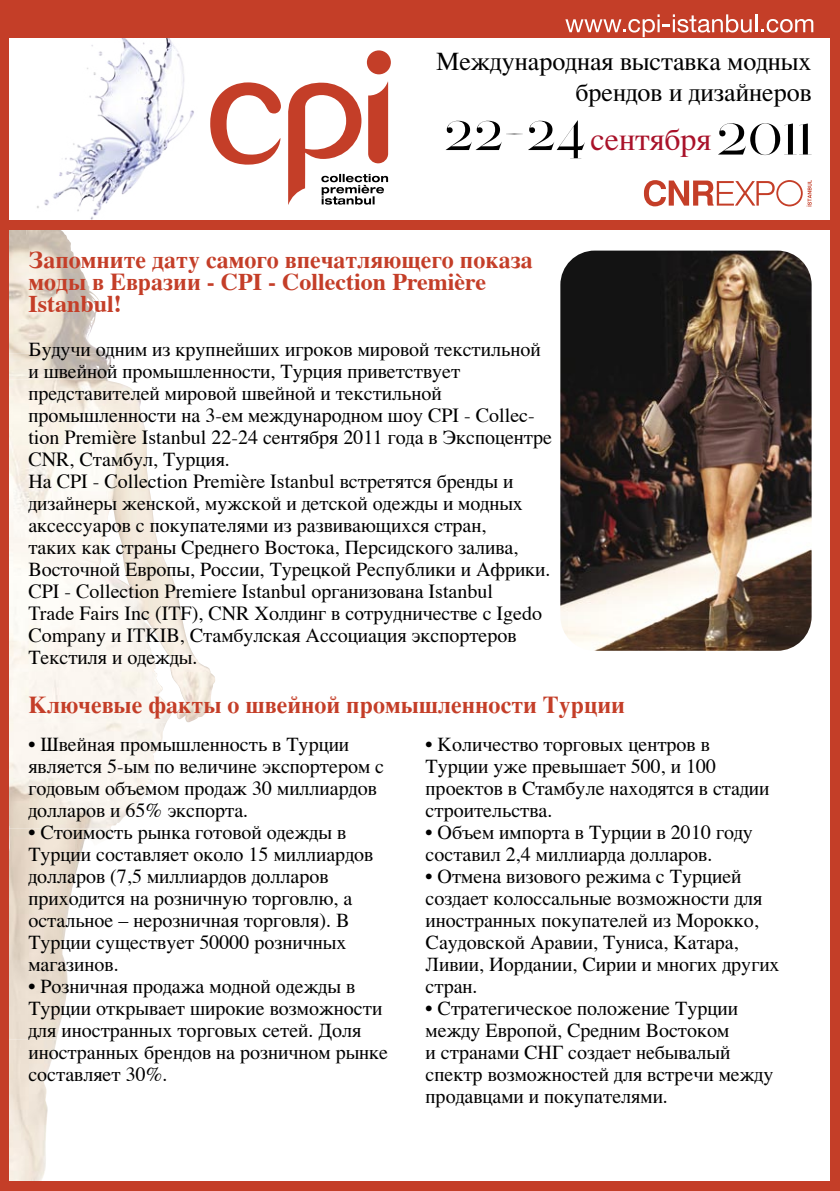
<style>
.page{position:relative;width:840px;height:1191px;background:#fff}
.page>*{position:absolute;margin:0;border:0;box-sizing:border-box;transform-origin:0 0}
.t1{font:32px "Times";color:#a9122a}
.t2{font:26px "Times";color:#000}
.t3{font:700 24px/22px "Times";color:#c43e28}
.t4{font:20px/22px "Times";color:#000}
</style>
<div class="page">
<img style="left:37px;top:38px;width:157px;height:182px">
<div style="left:0;top:0;width:839px;height:38px;background:#c43e28"></div>
<svg style="left:565px;top:14px;width:247px;height:23px"></svg>
<svg style="left:643px;top:180px;width:168px;height:26px"></svg>
<svg style="left:718px;top:123px;width:93px;height:32px"></svg>
<svg style="left:445px;top:120px;width:139px;height:38px"></svg>
<svg style="left:210px;top:82px;width:71px;height:83px"></svg>
<svg style="left:288px;top:81px;width:100px;height:124px"></svg>
<svg style="left:366px;top:50px;width:24px;height:24px"></svg>
<svg style="left:9px;top:229px;width:228px;height:952px"></svg>
<div style="left:0;top:220px;width:839px;height:9px;background:#c43e28"></div>
<img style="left:560px;top:250px;width:251px;height:401px">
<div style="left:0;top:30px;width:9px;height:1161px;background:#c43e28"></div>
<div style="left:0;top:1181px;width:839px;height:10px;background:#c43e28"></div>
<div style="left:829px;top:30px;width:10px;height:1161px;background:#c43e28"></div>
<p class="t2" style="left:436px;top:37px;width:376px">Международная выставка модных</p>
<p class="t2" style="left:575px;top:68px;width:237px">брендов и дизайнеров</p>
<p class="t3" style="left:28px;top:246px;width:505px">Запомните дату самого впечатляющего показа моды в Евразии - CPI - Collection Première</p>
<p class="t3" style="left:28px;top:290px;width:95px">Istanbul!</p>
<p class="t4" style="left:28px;top:336px;width:525px">Будучи одним из крупнейших игроков мировой текстильной и швейной промышленности, Турция приветствует представителей мировой швейной и текстильной промышленности на 3-ем международном шоу CPI - Collec&shy;tion Première Istanbul 22-24 сентября 2011 года в Экспоцентре CNR, Стамбул, Турция.</p>
<p class="t4" style="left:28px;top:468px;width:523px">На CPI - Collection Première Istanbul встретятся бренды и дизайнеры женской, мужской и детской одежды и модных аксессуаров с покупателями из развивающихся стран,<br>таких как страны Среднего Востока, Персидского залива, Восточной Европы, России, Турецкой Республики и Африки.</p>
<p class="t4" style="left:28px;top:578px;width:515px">CPI - Collection Premiere Istanbul организована Istanbul Trade Fairs Inc (ITF), CNR Холдинг в сотрудничестве с Igedo Company и ITKIB, Стамбулcкая Ассоциация экспортеров Текстиля и одежды.</p>
<p class="t1" style="left:590px;top:109px;width:122px">сентября</p>
<p class="t3" style="left:28px;top:691px;width:597px">Ключевые факты о швейной промышленности Турции</p>
<p class="t4" style="left:28px;top:731px;width:357px">• Швейная промышленность в Турции является 5-ым по величине экспортером с годовым объемом продаж 30 миллиардов долларов и 65% экспорта.</p>
<p class="t4" style="left:28px;top:819px;width:346px">• Стоимость рынка готовой одежды в<br>Турции составляет около 15 миллиардов долларов (7,5 миллиардов долларов приходится на розничную торговлю, а остальное – нерозничная торговля). В<br>Турции существует 50000 розничных магазинов.</p>
<p class="t4" style="left:28px;top:973px;width:361px">• Розничная продажа модной одежды в Турции открывает широкие возможности для иностранных торговых сетей. Доля иностранных брендов на розничном рынке составляет 30%.</p>
<p class="t4" style="left:425px;top:731px;width:345px">• Количество торговых центров в<br>Турции уже превышает 500, и 100 проектов в Стамбуле находятся в стадии строительства.</p>
<p class="t4" style="left:425px;top:819px;width:328px">• Объем импорта в Турции в 2010 году составил 2,4 миллиарда долларов.</p>
<p class="t4" style="left:425px;top:863px;width:355px">• Отмена визового режима с Турцией создает колоссальные возможности для иностранных покупателей из Морокко,<br>Саудовской Аравии, Туниса, Катара,<br>Ливии, Иордании, Сирии и многих других стран.</p>
<p class="t4" style="left:425px;top:995px;width:349px">• Стратегическое положение Турции между Европой, Средним Востоком<br>и странами СНГ создает небывалый спектр возможностей для встречи между продавцами и покупателями.</p>
</div>
